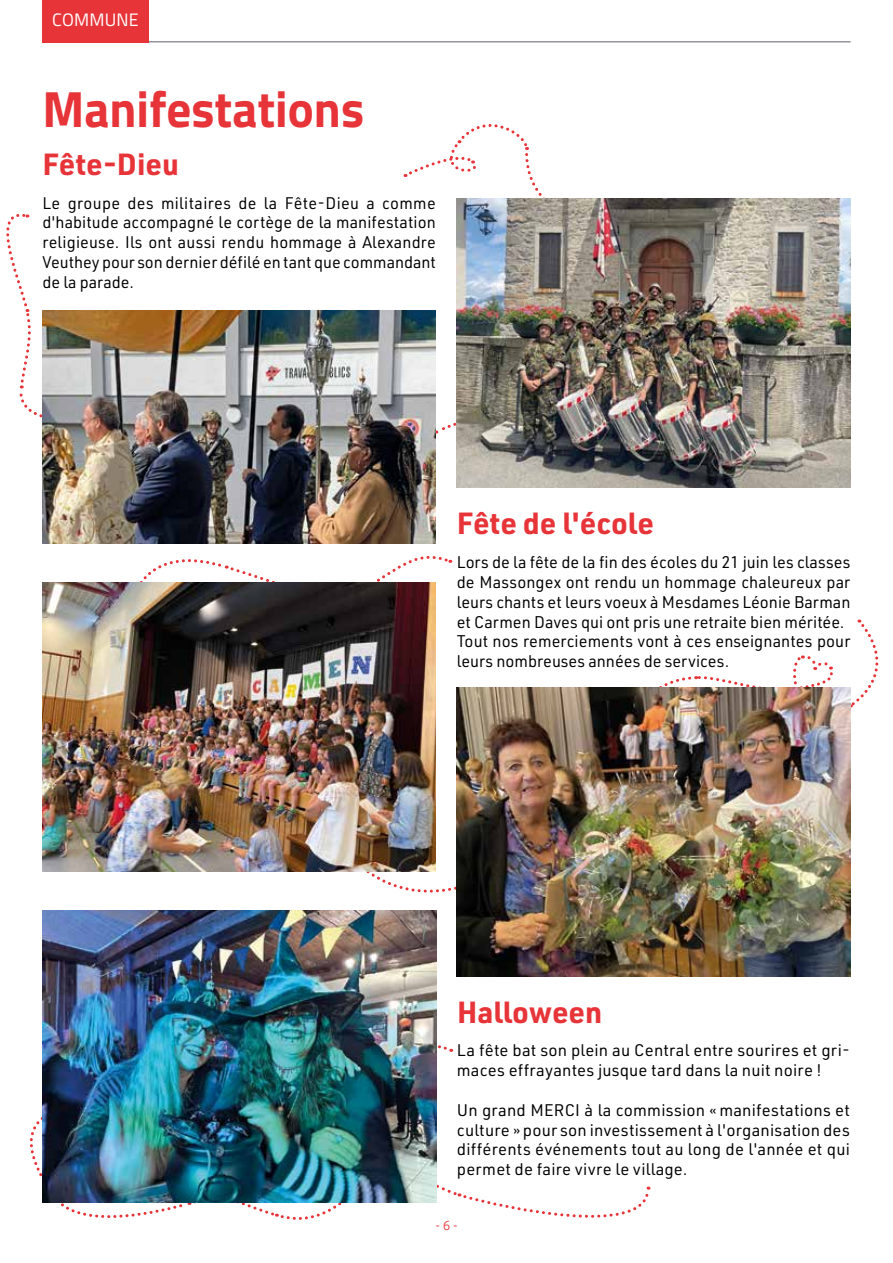
<style>
.page{position:relative;width:893px;height:1263px;background:#fff}
.page>*{position:absolute;margin:0;border:0;box-sizing:border-box;transform-origin:0 0}
.t1{font:700 51px "Titillium Web";color:#e73439;scale:.96 1}
.t2{font:700 30px "URWDIN";color:#e73439}
.t3{font:18px "Titillium Web";letter-spacing:.01em;color:#fff}
.t4{font:16.65px/20px "URWDIN";letter-spacing:.005em;color:#000}
.t5{font:16.5px/19.8px "URWDIN";letter-spacing:.01em;color:#000;text-align:justify}
.t6{font:300 13.5px "Ubuntu";color:#e73439}
</style>
<div class="page">
<hr style="left:43px;top:41px;width:808px;height:2px;background:#939599">
<svg style="left:6px;top:124px;width:539px;height:332px"></svg>
<svg style="left:349px;top:757px;width:108px;height:191px"></svg>
<svg style="left:659px;top:620px;width:220px;height:138px"></svg>
<svg style="left:140px;top:556px;width:311px;height:303px"></svg>
<img style="left:457px;top:198px;width:393px;height:289px">
<img style="left:43px;top:310px;width:393px;height:234px">
<img style="left:457px;top:687px;width:393px;height:289px">
<img style="left:43px;top:582px;width:393px;height:289px">
<div style="left:42px;top:0;width:107px;height:42px;background:#e73439"></div>
<svg style="left:29px;top:1019px;width:14px;height:179px"></svg>
<svg style="left:436px;top:1040px;width:16px;height:55px"></svg>
<svg style="left:61px;top:1165px;width:590px;height:55px"></svg>
<img style="left:43px;top:910px;width:393px;height:293px">
<p class="t3" style="left:52px;top:7px;width:88px">COMMUNE</p>
<h1 class="t1" style="left:43px;top:70px;width:337px">Manifestations</h1>
<h2 class="t2" style="left:42px;top:143px;width:138px">Fête-Dieu</h2>
<p class="t5" style="left:42px;top:192px;width:395px">Le groupe des militaires de la Fête-Dieu a comme d'habitude accompagné le cortège de la manifestation religieuse. Ils ont aussi rendu hommage à Alexandre Veuthey pour son dernier défilé en tant que commandant de la parade.</p>
<h2 class="t2" style="left:457px;top:503px;width:199px">Fête de l'école</h2>
<p class="t4" style="left:457px;top:551px;width:395px">Lors de la fête de la fin des écoles du 21 juin les classes de Massongex ont rendu un hommage chaleureux par leurs chants et leurs voeux à Mesdames Léonie Barman et Carmen Daves qui ont pris une retraite bien méritée.<br>Tout nos remerciements vont à ces enseignantes pour leurs nombreuses années de services.</p>
<h2 class="t2" style="left:457px;top:991px;width:147px">Halloween</h2>
<p class="t5" style="left:457px;top:1040px;width:394px">La fête bat son plein au Central entre sourires et gri&shy;maces effrayantes jusque tard dans la nuit noire !</p>
<p class="t5" style="left:457px;top:1099px;width:394px">Un grand MERCI à la commission « manifestations et culture » pour son investissement à l'organisation des différents événements tout au long de l'année et qui permet de faire vivre le village.</p>
<p class="t6" style="left:436px;top:1217px;width:23px">- 6 -</p>
</div>
